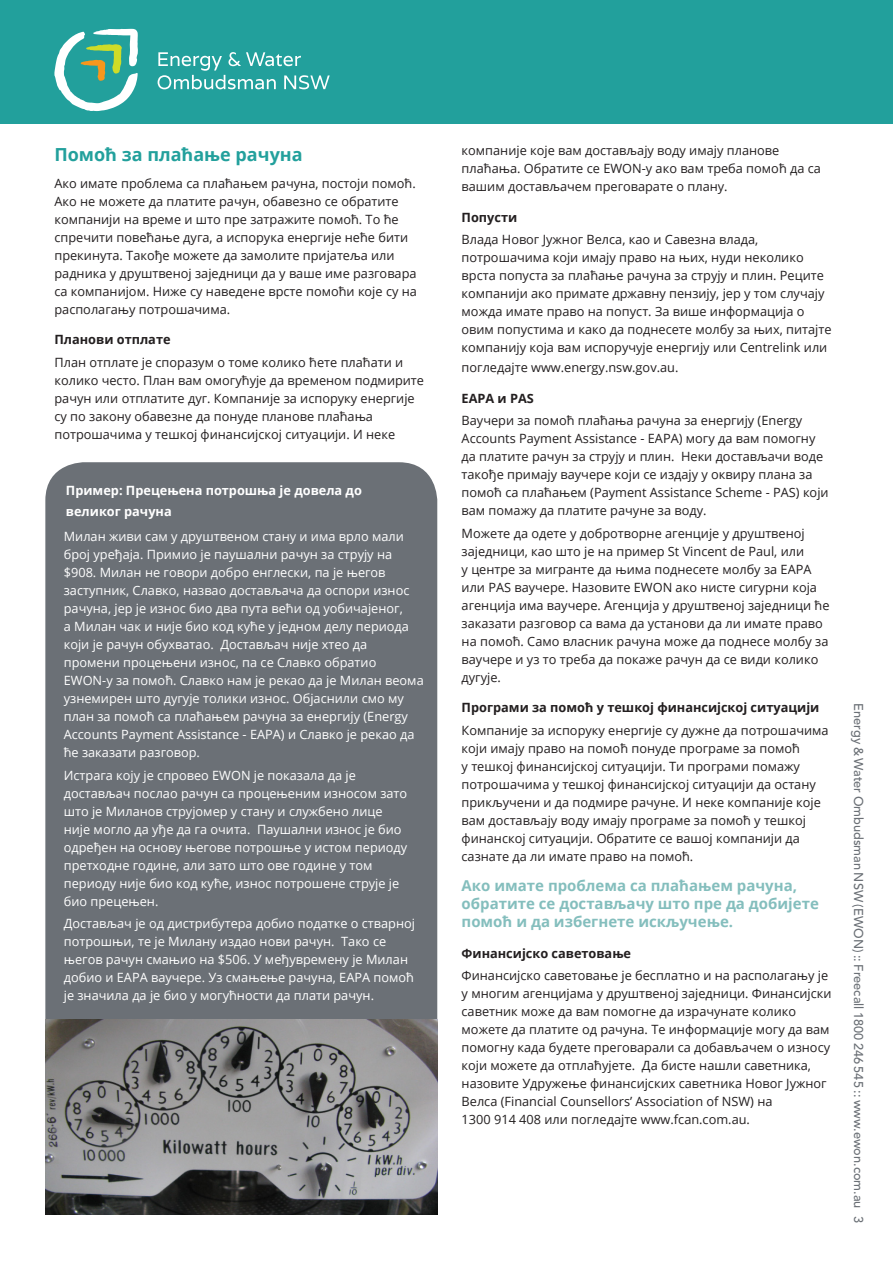
<style>
.page{position:relative;width:893px;height:1263px;background:#fff}
.page>*{position:absolute;margin:0;border:0;box-sizing:border-box;transform-origin:0 0}
.t1{font:700 18px "Open Sans";color:#22a09c}
.t2{font:700 15px/18px "Open Sans";color:#84bebd}
.t3{font:12.75px/18px "Open Sans";color:#231f20}
.t4{font:12.75px/18px "Open Sans";color:#fff}
.t5{font:700 12.75px "Open Sans";color:#231f20}
.body_text_start{font:500 12.75px "Avenir LT Std";color:#6b7076}
.t6{font:700 12.75px/21px "Open Sans";color:#fff}
</style>
<div class="page">
<div style="left:45px;top:462px;width:392px;height:645px;background:#6b7076;border-radius:38px"></div>
<div style="left:0;top:0;width:893px;height:123px;background:#22a09c"></div>
<img style="left:45px;top:1019px;width:392px;height:196px">
<svg style="left:158px;top:52px;width:172px;height:37px"></svg>
<svg style="left:54px;top:29px;width:84px;height:82px"></svg>
<p class="t1" style="left:54px;top:142px;width:250px">Помоћ за плаћање рачуна</p>
<p class="t3" style="left:54px;top:174px;width:364px">Ако имате проблема са плаћањем рачуна, постоји помоћ.<br>Ако не можете да платите рачун, обавезно се обратите компанији на време и што пре затражите помоћ. То ће спречити повећање дуга, а испорука енергије неће бити прекинута. Такође можете да замолите пријатеља или радника у друштвеној заједници да у ваше име разговара са компанијом. Ниже су наведене врсте помоћи које су на располагању потрошачима.</p>
<p class="t5" style="left:54px;top:331px;width:118px">Планови отплате</p>
<p class="t3" style="left:54px;top:353px;width:371px">План отплате је споразум о томе колико ћете плаћати и колико често. План вам омогућује да временом подмирите рачун или отплатите дуг. Компаније за испоруку енергије су по закону обавезне да понуде планове плаћања потрошачима у тешкој финансијској ситуацији. И неке</p>
<p class="t6" style="left:66px;top:479px;width:298px">Пример: Прецењена потрошња је довела до великог рачуна</p>
<p class="t4" style="left:64px;top:527px;width:361px">Милан живи сам у друштвеном стану и има врло мали број уређаја. Примио је паушални рачун за струју на $908. Милан не говори добро енглески, па је његов заступник, Славко, назвао достављача да оспори износ рачуна, јер је износ био два пута већи од уобичајеног,<br>а Милан чак и није био код куће у једном делу периода који је рачун обухватао. Достављач није хтео да промени процењени износ, па се Славко обратио EWON-у за помоћ. Славко нам је рекао да је Милан веома узнемирен што дугује толики износ. Објаснили смо му план за помоћ са плаћањем рачуна за енергију (Energy Accounts Payment Assistance - EAPA) и Славко је рекао да ће заказати разговор.</p>
<p class="t4" style="left:64px;top:766px;width:345px">Истрага коју је спровео EWON је показала да је достављач послао рачун са процењеним износом зато што је Миланов струјомер у стану и службено лице није могло да уђе да га очита. Паушални износ је био одређен на основу његове потрошње у истом периоду претходне године, али зато што ове године у том периоду није био код куће, износ потрошене струје је био прецењен.</p>
<p class="t4" style="left:64px;top:914px;width:353px">Достављач је од дистрибутера добио податке о стварној потрошњи, те је Милану издао нови рачун. Тако се његов рачун смањио на $506. У међувремену је Милан добио и EAPA ваучере. Уз смањење рачуна, EAPA помоћ је значила да је био у могућности да плати рачун.</p>
<p class="t3" style="left:462px;top:141px;width:361px">компаније које вам достављају воду имају планове плаћања. Обратите се EWON-у ако вам треба помоћ да са вашим достављачем преговарате о плану.</p>
<p class="t5" style="left:462px;top:209px;width:57px">Попусти</p>
<p class="t3" style="left:462px;top:230px;width:371px">Влада Новог Јужног Велса, као и Савезна влада, потрошачима који имају право на њих, нуди неколико врста попуста за плаћање рачуна за струју и плин. Реците компанији ако примате државну пензију, јер у том случају можда имате право на попуст. За више информација о овим попустима и како да поднесете молбу за њих, питајте компанију која вам испоручује енергију или Centrelink или</p>
<p class="t3" style="left:462px;top:358px;width:218px">погледајте www.energy.nsw.gov.au.</p>
<p class="t5" style="left:462px;top:389px;width:74px">EAPA и PAS</p>
<p class="t3" style="left:462px;top:411px;width:369px">Ваучери за помоћ плаћања рачуна за енергију (Energy Accounts Payment Assistance - EAPA) могу да вам помогну да платите рачун за струју и плин. Неки достављачи воде такође примају ваучере који се издају у оквиру плана за помоћ са плаћањем (Payment Assistance Scheme - PAS) који вам помажу да платите рачуне за воду.</p>
<p class="t3" style="left:462px;top:524px;width:369px">Можете да одете у добротворне агенције у друштвеној заједници, као што је на пример St Vincent de Paul, или<br>у центре за мигранте да њима поднесете молбу за EAPA или PAS ваучере. Назовите EWON ако нисте сигурни која агенција има ваучере. Агенција у друштвеној заједници ће заказати разговор са вама да установи да ли имате право на помоћ. Само власник рачуна може да поднесе молбу за ваучере и уз то треба да покаже рачун да се види колико дугује.</p>
<p class="t5" style="left:462px;top:699px;width:359px">Програми за помоћ у тешкој финансијској ситуацији</p>
<p class="t3" style="left:462px;top:721px;width:369px">Компаније за испоруку енергије су дужне да потрошачима који имају право на помоћ понуде програме за помоћ<br>у тешкој финансијској ситуацији. Ти програми помажу потрошачима у тешкој финансијској ситуацији да остану прикључени и да подмире рачуне. И неке компаније које вам достављају воду имају програме за помоћ у тешкој финанској ситуацији. Обратите се вашој компанији да сазнате да ли имате право на помоћ.</p>
<p class="t2" style="left:462px;top:876px;width:359px">Ако имате проблема са плаћањем рачуна, обратите се достављачу што пре да добијете помоћ и да избегнете искључење.</p>
<p class="t5" style="left:462px;top:944px;width:171px">Финансијско саветовање</p>
<p class="t3" style="left:462px;top:966px;width:371px">Финансијско саветовање је бесплатно и на располагању је у многим агенцијама у друштвеној заједници. Финансијски саветник може да вам помогне да израчунате колико можете да платите од рачуна. Те информације могу да вам помогну када будете преговарали са добављачем о износу који можете да отплаћујете. Да бисте нашли саветника, назовите Удружење финансијских саветника Новог Јужног Велса (Financial Counsellors’ Association of NSW) на<br>1300 914 408 или погледајте www.fcan.com.au.</p>
<p class="body_text_start" style="left:866px;top:703px;width:521px;rotate:90deg">Energy &amp; Water Ombudsman NSW (EWON) :: Freecall 1800 246 545 :: www.ewon.com.au 3</p>
</div>
